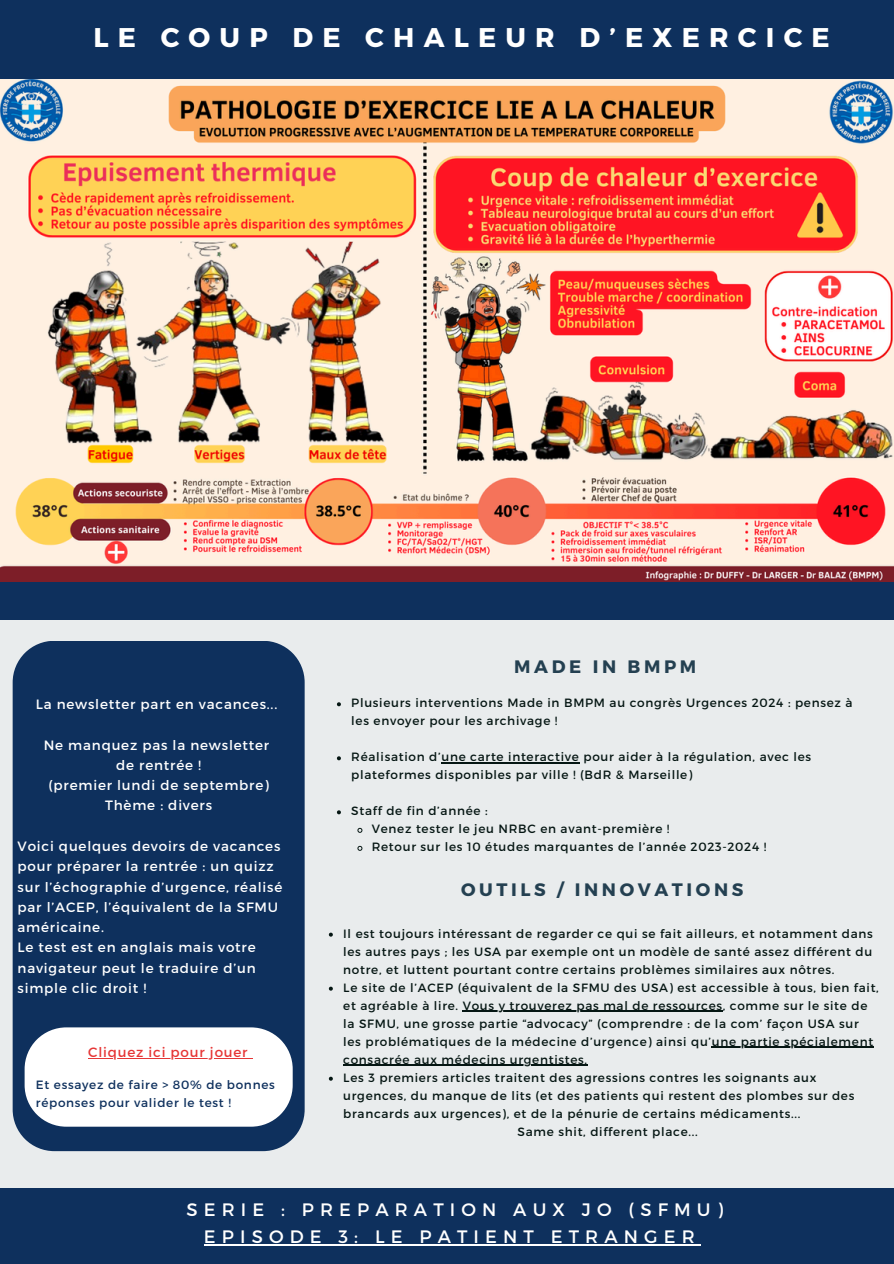
<style>
.page{position:relative;width:894px;height:1264px;background:#fff}
.page>*{position:absolute;margin:0;border:0;box-sizing:border-box;transform-origin:0 0}
.t1{font:700 27px "Montserrat";letter-spacing:.34em;color:#fff}
.t2{font:18px/27px "Montserrat";letter-spacing:.34em;color:#fff;text-align:center}
.t3{font:700 18px "Montserrat";letter-spacing:.2em;color:#244051}
.t4{font:13.5px/20.2px "Montserrat";letter-spacing:.06em;color:#fff;text-align:center}
.t5{font:13.5px "Montserrat";letter-spacing:.06em;color:#e63636}
.t6{font:12px/18px "Montserrat";letter-spacing:.06em;color:#051613}
.t7{font:12px/18px "Montserrat";letter-spacing:.06em;color:#0e305d}
</style>
<div class="page">
<div style="left:0;top:614px;width:893px;height:649px;background:#e9eced"></div>
<div style="left:0;top:1188px;width:893px;height:75px;background:#0e305d"></div>
<div style="left:0;top:609px;width:893px;height:10px;background:#0e305d"></div>
<div style="left:13px;top:641px;width:291px;height:510px;background:#0e305d"></div>
<div style="left:0;top:0;width:893px;height:79px;background:#0e305d"></div>
<div style="left:0;top:580px;width:893px;height:34px;background:#0e305d"></div>
<img style="left:0;top:79px;width:893px;height:502px">
<svg style="left:25px;top:1027px;width:267px;height:99px;background:#f1f2f4"></svg>
<svg style="left:329px;top:932px;width:4px;height:4px"></svg>
<svg style="left:329px;top:986px;width:4px;height:4px"></svg>
<hr style="left:462px;top:1010px;width:260px;height:1px;background:#051613">
<hr style="left:711px;top:1046px;width:162px;height:1px;background:#051613">
<hr style="left:343px;top:1064px;width:244px;height:1px;background:#051613">
<svg style="left:329px;top:1076px;width:4px;height:4px"></svg>
<svg style="left:337px;top:702px;width:4px;height:4px"></svg>
<svg style="left:337px;top:756px;width:4px;height:4px"></svg>
<hr style="left:441px;top:762px;width:138px;height:1px;background:#051613">
<svg style="left:337px;top:810px;width:4px;height:4px"></svg>
<svg style="left:357px;top:827px;width:6px;height:6px"></svg>
<svg style="left:357px;top:845px;width:6px;height:6px"></svg>
<hr style="left:204px;top:1244px;width:496px;height:1px;background:#fff">
<h1 class="t1" style="left:93px;top:20px;width:737px">LE COUP DE CHALEUR D’EXERCICE</h1>
<h1 class="t4" style="left:36px;top:693px;width:243px">La newsletter part en vacances...</h1>
<p class="t4" style="left:44px;top:734px;width:227px">Ne manquez pas la newsletter de rentrée !<br>(premier lundi de septembre)<br>Thème : divers</p>
<h4 class="t4" style="left:18px;top:835px;width:266px;text-align:left">Voici quelques devoirs de vacances pour préparer la rentrée : un quizz sur l’échographie d’urgence, réalisé par l’ACEP, l’équivalent de la SFMU américaine.<br>Le test est en anglais mais votre navigateur peut le traduire d’un simple clic droit !</h4>
<h4 class="t5" style="left:88px;top:1043px;width:161px">Cliquez ici pour jouer</h4>
<h4 class="t7" style="left:36px;top:1074px;width:240px">Et essayez de faire &gt; 80% de bonnes réponses pour valider le test !</h4>
<p class="t3" style="left:514px;top:654px;width:183px">MADE IN BMPM</p>
<p class="t6" style="left:351px;top:693px;width:502px">Plusieurs interventions Made in BMPM au congrès Urgences 2024 : pensez à les envoyer pour les archivage !</p>
<p class="t6" style="left:351px;top:747px;width:461px">Réalisation d’une carte interactive pour aider à la régulation, avec les plateformes disponibles par ville ! (BdR &amp; Marseille)</p>
<h2 class="t6" style="left:351px;top:801px;width:138px">Staff de fin d’année :</h2>
<p class="t6" style="left:371px;top:819px;width:299px">Venez tester le jeu NRBC en avant-première !</p>
<p class="t6" style="left:371px;top:837px;width:396px">Retour sur les 10 études marquantes de l’année 2023-2024 !</p>
<h3 class="t3" style="left:461px;top:878px;width:284px">OUTILS / INNOVATIONS</h3>
<p class="t6" style="left:343px;top:923px;width:531px;text-align:justify">Il est toujours intéressant de regarder ce qui se fait ailleurs, et notamment dans les autres pays ; les USA par exemple ont un modèle de santé assez différent du notre, et luttent pourtant contre certains problèmes similaires aux nôtres.</p>
<h2 class="t6" style="left:343px;top:977px;width:537px">Le site de l’ACEP (équivalent de la SFMU des USA) est accessible à tous, bien fait, et agréable à lire. Vous y trouverez pas mal de ressources, comme sur le site de</h2>
<p class="t6" style="left:343px;top:1013px;width:531px">la SFMU, une grosse partie “advocacy” (comprendre : de la com’ façon USA sur les problématiques de la médecine d’urgence) ainsi qu’une partie spécialement</p>
<p class="t6" style="left:343px;top:1049px;width:245px">consacrée aux médecins urgentistes.</p>
<p class="t6" style="left:343px;top:1067px;width:474px">Les 3 premiers articles traitent des agressions contres les soignants aux</p>
<p class="t6" style="left:343px;top:1085px;width:512px">urgences, du manque de lits (et des patients qui restent des plombes sur des</p>
<p class="t6" style="left:343px;top:1103px;width:458px">brancards aux urgences), et de la pénurie de certains médicaments...</p>
<p class="t6" style="left:517px;top:1121px;width:181px">Same shit, different place...</p>
<p class="t2" style="left:186px;top:1195px;width:538px">SERIE : PREPARATION AUX JO (SFMU)<br>EPISODE 3: LE PATIENT ETRANGER</p>
</div>
